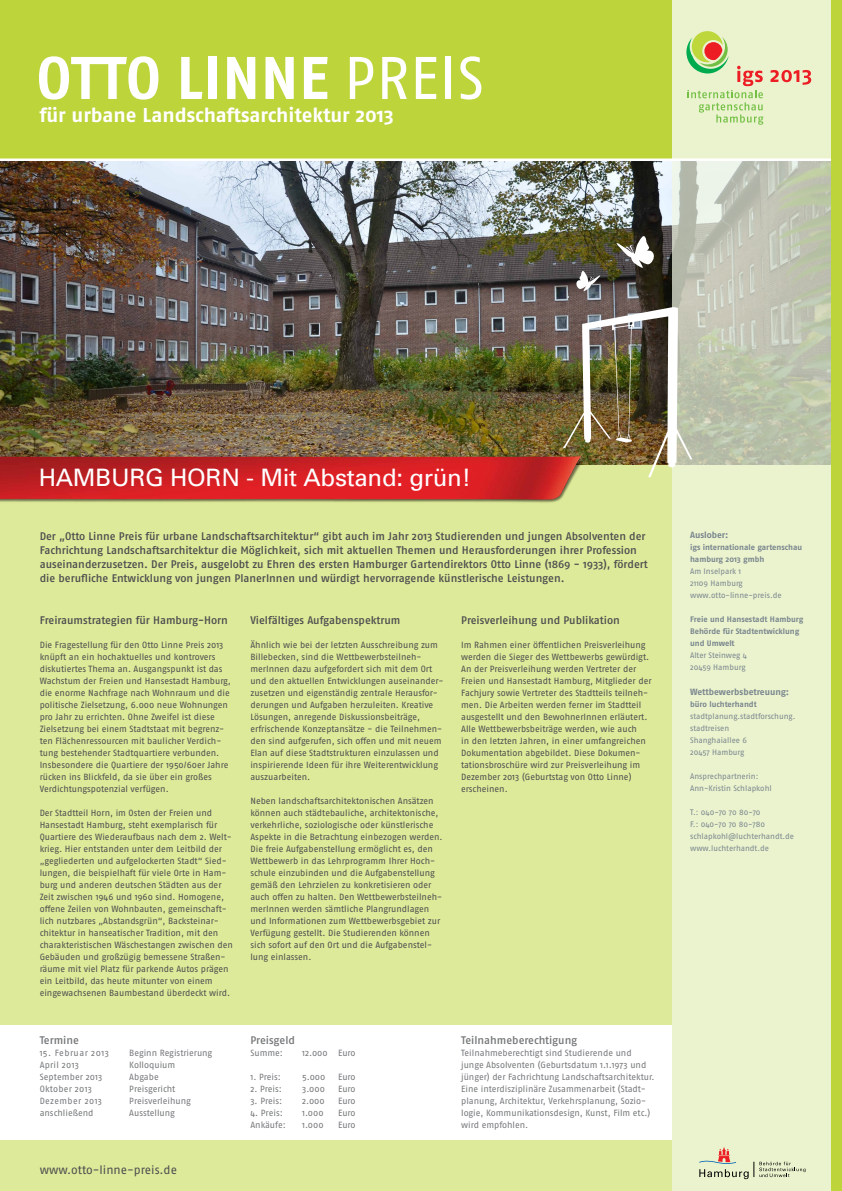
<style>
.page{position:relative;width:842px;height:1191px;background:#ddea99}
.page>*{position:absolute;margin:0;border:0;box-sizing:border-box;transform-origin:0 0}
.t1{font:700 60px "Fago Pro";letter-spacing:.01em;color:#fff}
.t2{font:24px "Univers";letter-spacing:-.01em;color:#fff}
.t3{font:700 20px "Fago Pro";letter-spacing:-.005em;color:#fff}
.t4{font:12px "Fago Pro";color:#4d4d4f}
.t5{font:500 11px/14px "Fago Pro";letter-spacing:-.005em;color:#4d4d4f}
.t6{font:500 11px "Fago Pro";letter-spacing:-.005em;color:#757779}
.t7{font:9px/12px "Fago Pro";letter-spacing:-.005em;color:#4d4d4f}
.t8{font:9px/12px "Fago Pro";color:#757779}
.t9{font:9px/12px "Fago Pro";letter-spacing:.025em;color:#757779}
.t10{font:700 9px "Fago Pro";letter-spacing:-.005em;color:#7a868e}
.t11{font:8px/12px "Fago Pro";color:#7a868e}
.t12{font:700 8px/12px "Fago Pro";letter-spacing:-.005em;color:#7a868e}
.s1{font-weight:400}
</style>
<div class="page">
<img style="left:0;top:161px;width:672px;height:295px">
<div style="left:0;top:0;width:672px;height:160px;background:#bed43b"></div>
<svg style="left:672px;top:0;width:159px;height:1191px;background:#e0e7c7"></svg>
<svg style="left:770px;top:70px;width:41px;height:15px"></svg>
<svg style="left:686px;top:31px;width:77px;height:94px;background:#d5dcaa"></svg>
<hr style="left:0;top:158px;width:842px;height:3px;background:#fff">
<img style="left:0;top:456px;width:574px;height:47px">
<div style="left:831px;top:0;width:11px;height:1191px;background:#bed43b"></div>
<svg style="left:699px;top:1147px;width:106px;height:32px;background:#d8daba"></svg>
<div style="left:0;top:1024px;width:672px;height:115px;background:#fff"></div>
<img style="left:563px;top:307px;width:129px;height:170px">
<svg style="left:617px;top:236px;width:37px;height:32px"></svg>
<svg style="left:576px;top:271px;width:24px;height:20px"></svg>
<h1 class="t1" style="left:37px;top:42px;width:449px">OTTO LINNE <span class="s1">PREIS</span></h1>
<h3 class="t3" style="left:40px;top:103px;width:356px">für urbane Landschaftsarchitektur 2013</h3>
<h2 class="t2" style="left:39px;top:462px;width:434px">HAMBURG HORN - Mit Abstand: grün!</h2>
<p class="t5" style="left:40px;top:529px;width:610px">Der „Otto Linne Preis für urbane Landschaftsarchitektur“ gibt auch im Jahr 2013 Studierenden und jungen Absolventen der Fachrichtung Landschaftsarchitektur die Möglichkeit, sich mit aktuellen Themen und Herausforderungen ihrer Profession auseinanderzusetzen. Der Preis, ausgelobt zu Ehren des ersten Hamburger Gartendirektors Otto Linne (1869 - 1933), fördert die berufliche Entwicklung von jungen PlanerInnen und würdigt hervorragende künstlerische Leistungen.</p>
<p class="t10" style="left:690px;top:529px;width:40px">Auslober:</p>
<p class="t12" style="left:690px;top:541px;width:114px">igs internationale gartenschau hamburg 2013 gmbh</p>
<p class="t11" style="left:690px;top:565px;width:93px">Am Inselpark 1<br>21109 Hamburg www.otto-linne-preis.de</p>
<p class="t12" style="left:690px;top:613px;width:115px">Freie und Hansestadt Hamburg<br>Behörde für Stadtentwicklung und Umwelt</p>
<p class="t11" style="left:690px;top:649px;width:58px">Alter Steinweg 4<br>20459 Hamburg</p>
<p class="t10" style="left:690px;top:686px;width:101px">Wettbewerbsbetreuung:</p>
<p class="t12" style="left:690px;top:698px;width:68px">büro luchterhandt</p>
<p class="t11" style="left:690px;top:710px;width:107px">stadtplanung.stadtforschung. stadtreisen<br>Shanghaiallee 6<br>20457 Hamburg</p>
<p class="t11" style="left:690px;top:770px;width:83px">Ansprechpartnerin:<br>Ann-Kristin Schlapkohl</p>
<p class="t11" style="left:690px;top:806px;width:106px">T.: 040-70 70 80-70<br>F.: 040-70 70 80-780 schlapkohl@luchterhandt.de www.luchterhandt.de</p>
<p class="t5" style="left:250px;top:613px;width:152px">Vielfältiges Aufgabenspektrum</p>
<p class="t7" style="left:250px;top:639px;width:195px">Ähnlich wie bei der letzten Ausschreibung zum Billebecken, sind die Wettbewerbsteilneh&shy;merInnen dazu aufgefordert sich mit dem Ort und den aktuellen Entwicklungen auseinander&shy;zusetzen und eigenständig zentrale Herausfor&shy;derungen und Aufgaben herzuleiten. Kreative Lösungen, anregende Diskussionsbeiträge, erfrischende Konzeptansätze - die Teilnehmen&shy;den sind aufgerufen, sich offen und mit neuem Elan auf diese Stadtstrukturen einzulassen und inspirierende Ideen für ihre Weiterentwicklung auszuarbeiten.</p>
<p class="t7" style="left:250px;top:795px;width:194px">Neben landschaftsarchitektonischen Ansätzen können auch städtebauliche, architektonische, verkehrliche, soziologische oder künstlerische Aspekte in die Betrachtung einbezogen werden.<br>Die freie Aufgabenstellung ermöglicht es, den Wettbewerb in das Lehrprogramm Ihrer Hoch&shy;schule einzubinden und die Aufgabenstellung gemäß den Lehrzielen zu konkretisieren oder auch offen zu halten. Den Wettbewerbsteilneh&shy;merInnen werden sämtliche Plangrundlagen und Informationen zum Wettbewerbsgebiet zur Verfügung gestellt. Die Studierenden können sich sofort auf den Ort und die Aufgabenstel&shy;lung einlassen.</p>
<p class="t5" style="left:40px;top:613px;width:190px">Freiraumstrategien für Hamburg-Horn</p>
<p class="t7" style="left:40px;top:639px;width:193px">Die Fragestellung für den Otto Linne Preis 2013 knüpft an ein hochaktuelles und kontrovers diskutiertes Thema an. Ausgangspunkt ist das Wachstum der Freien und Hansestadt Hamburg, die enorme Nachfrage nach Wohnraum und die politische Zielsetzung, 6.000 neue Wohnungen pro Jahr zu errichten. Ohne Zweifel ist diese Zielsetzung bei einem Stadtstaat mit begrenz&shy;ten Flächenressourcen mit baulicher Verdich&shy;tung bestehender Stadtquartiere verbunden.<br>Insbesondere die Quartiere der 1950/60er Jahre rücken ins Blickfeld, da sie über ein großes Verdichtungspotenzial verfügen.</p>
<p class="t7" style="left:40px;top:807px;width:195px">Der Stadtteil Horn, im Osten der Freien und Hansestadt Hamburg, steht exemplarisch für Quartiere des Wiederaufbaus nach dem 2. Welt&shy;krieg. Hier entstanden unter dem Leitbild der „gegliederten und aufgelockerten Stadt“ Sied&shy;lungen, die beispielhaft für viele Orte in Ham&shy;burg und anderen deutschen Städten aus der Zeit zwischen 1946 und 1960 sind. Homogene, offene Zeilen von Wohnbauten, gemeinschaft&shy;lich nutzbares „Abstandsgrün“, Backsteinar&shy;chitektur in hanseatischer Tradition, mit den charakteristischen Wäschestangen zwischen den Gebäuden und großzügig bemessene Straßen&shy;räume mit viel Platz für parkende Autos prägen ein Leitbild, das heute mitunter von einem eingewachsenen Baumbestand überdeckt wird.</p>
<p class="t5" style="left:461px;top:613px;width:160px">Preisverleihung und Publikation</p>
<p class="t7" style="left:461px;top:639px;width:192px">Im Rahmen einer öffentlichen Preisverleihung werden die Sieger des Wettbewerbs gewürdigt.<br>An der Preisverleihung werden Vertreter der Freien und Hansestadt Hamburg, Mitglieder der Fachjury sowie Vertreter des Stadtteils teilneh&shy;men. Die Arbeiten werden ferner im Stadtteil ausgestellt und den BewohnerInnen erläutert.<br>Alle Wettbewerbsbeiträge werden, wie auch<br>in den letzten Jahren, in einer umfangreichen Dokumentation abgebildet. Diese Dokumen&shy;tationsbroschüre wird zur Preisverleihung im Dezember 2013 (Geburtstag von Otto Linne) erscheinen.</p>
<p class="t6" style="left:40px;top:1034px;width:41px">Termine</p>
<p class="t9" style="left:40px;top:1047px;width:71px">15. Februar 2013<br>April 2013<br>September 2013<br>Oktober 2013<br>Dezember 2013 anschließend</p>
<p class="t8" style="left:129px;top:1047px;width:84px">Beginn Registrierung<br>Kolloquium<br>Abgabe<br>Preisgericht<br>Preisverleihung<br>Ausstellung</p>
<p class="t6" style="left:250px;top:1034px;width:46px">Preisgeld</p>
<p class="t8" style="left:250px;top:1047px;width:34px">Summe:</p>
<p class="t8" style="left:250px;top:1071px;width:32px">1. Preis:</p>
<p class="t8" style="left:250px;top:1083px;width:33px">2. Preis:</p>
<p class="t8" style="left:250px;top:1095px;width:33px">3. Preis:</p>
<p class="t8" style="left:250px;top:1107px;width:37px">4. Preis:<br>Ankäufe:</p>
<p class="t8" style="left:302px;top:1047px;width:55px">12.000 Euro</p>
<p class="t8" style="left:302px;top:1071px;width:25px">5.000</p>
<p class="t8" style="left:338px;top:1071px;width:19px">Euro</p>
<p class="t8" style="left:302px;top:1083px;width:24px">3.000</p>
<p class="t8" style="left:338px;top:1083px;width:19px">Euro</p>
<p class="t8" style="left:302px;top:1095px;width:24px">2.000</p>
<p class="t8" style="left:338px;top:1095px;width:19px">Euro</p>
<p class="t8" style="left:302px;top:1107px;width:23px">1.000</p>
<p class="t8" style="left:338px;top:1107px;width:19px">Euro</p>
<p class="t8" style="left:302px;top:1119px;width:23px">1.000</p>
<p class="t8" style="left:338px;top:1119px;width:19px">Euro</p>
<p class="t6" style="left:461px;top:1034px;width:118px">Teilnahmeberechtigung</p>
<p class="t8" style="left:461px;top:1047px;width:195px">Teilnahmeberechtigt sind Studierende und junge Absolventen (Geburtsdatum 1.1.1973 und jünger) der Fachrichtung Landschaftsarchitektur.<br>Eine interdisziplinäre Zusammenarbeit (Stadt&shy;planung, Architektur, Verkehrsplanung, Sozio&shy;logie, Kommunikationsdesign, Kunst, Film etc.) wird empfohlen.</p>
<h3 class="t4" style="left:40px;top:1162px;width:139px">www.otto-linne-preis.de</h3>
</div>
